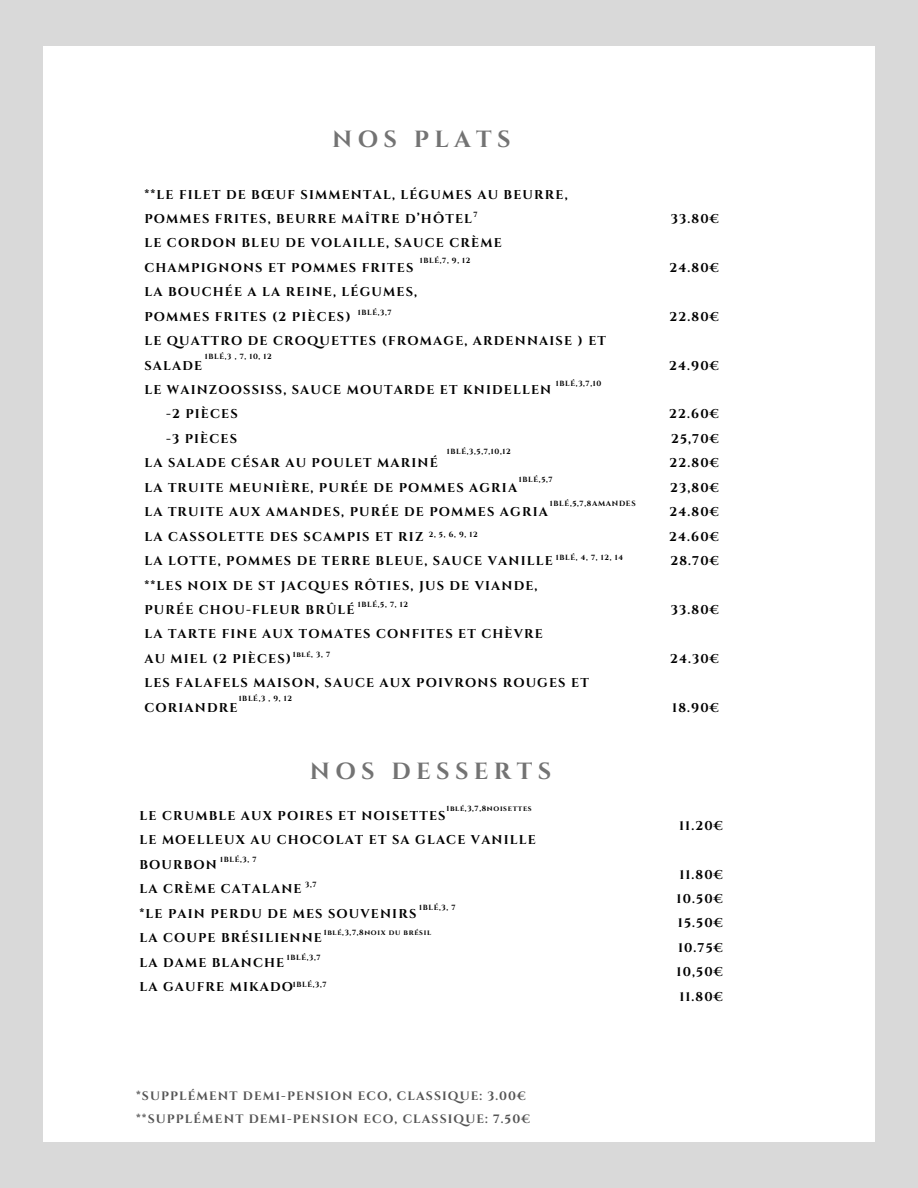
<style>
.page{position:relative;width:918px;height:1188px;background:#d9d9d9}
.page>*{position:absolute;margin:0;border:0;box-sizing:border-box;transform-origin:0 0}
.t1{font:700 23.4px "Cinzel";letter-spacing:.23em;color:#737373}
.t2{font:700 12.75px/24.5px "Cinzel";letter-spacing:.09em;color:#000;text-align:justify}
.t3{font:700 12.15px/23.2px "Cinzel";letter-spacing:.09em;color:#545454}
.t4{font:700 7.5px "Cinzel";letter-spacing:.09em;color:#000}
</style>
<div class="page">
<div style="left:43px;top:46px;width:832px;height:1096px;background:#fff"></div>
<p class="t1" style="left:332px;top:125px;width:180px">NOS PLATS</p>
<h1 class="t2" style="left:144px;top:183px;width:425px">**LE FILET DE BŒUF SIMMENTAL, LÉGUMES AU BEURRE,</h1>
<h1 class="t2" style="left:144px;top:207px;width:329px">POMMES FRITES, BEURRE MAÎTRE D’HÔTEL</h1>
<h1 class="t2" style="left:144px;top:231px;width:359px">LE CORDON BLEU DE VOLAILLE, SAUCE CRÈME</h1>
<h1 class="t2" style="left:144px;top:256px;width:271px">CHAMPIGNONS ET POMMES FRITES</h1>
<h1 class="t2" style="left:144px;top:280px;width:274px">LA BOUCHÉE A LA REINE, LÉGUMES,</h1>
<h1 class="t2" style="left:144px;top:305px;width:208px">POMMES FRITES (2 PIÈCES)</h1>
<h1 class="t2" style="left:144px;top:329px;width:463px">LE QUATTRO DE CROQUETTES (FROMAGE, ARDENNAISE ) ET</h1>
<h1 class="t2" style="left:144px;top:354px;width:59px">SALADE</h1>
<h1 class="t2" style="left:144px;top:378px;width:408px">LE WAINZOOSSISS, SAUCE MOUTARDE ET KNIDELLEN</h1>
<h1 class="t2" style="left:166px;top:402px;width:73px">-2 PIÈCES</h1>
<h1 class="t2" style="left:166px;top:427px;width:73px">-3 PIÈCES</h1>
<h1 class="t2" style="left:144px;top:451px;width:295px">LA SALADE CÉSAR AU POULET MARINÉ</h1>
<h1 class="t2" style="left:144px;top:476px;width:374px">LA TRUITE MEUNIÈRE, PURÉE DE POMMES AGRIA</h1>
<h1 class="t2" style="left:144px;top:500px;width:405px">LA TRUITE AUX AMANDES, PURÉE DE POMMES AGRIA</h1>
<h1 class="t2" style="left:144px;top:525px;width:281px">LA CASSOLETTE DES SCAMPIS ET RIZ</h1>
<h1 class="t2" style="left:144px;top:549px;width:410px">LA LOTTE, POMMES DE TERRE BLEUE, SAUCE VANILLE</h1>
<h1 class="t2" style="left:144px;top:574px;width:395px">**LES NOIX DE ST JACQUES RÔTIES, JUS DE VIANDE,</h1>
<h1 class="t2" style="left:144px;top:598px;width:212px">PURÉE CHOU-FLEUR BRÛLÉ</h1>
<h1 class="t2" style="left:144px;top:622px;width:400px">LA TARTE FINE AUX TOMATES CONFITES ET CHÈVRE</h1>
<h1 class="t2" style="left:144px;top:647px;width:148px">AU MIEL (2 PIÈCES)</h1>
<h1 class="t2" style="left:144px;top:671px;width:446px">LES FALAFELS MAISON, SAUCE AUX POIVRONS ROUGES ET</h1>
<h1 class="t2" style="left:144px;top:696px;width:95px">CORIANDRE</h1>
<h2 class="t4" style="left:474px;top:209px;width:6px">7</h2>
<h3 class="t4" style="left:420px;top:255px;width:52px">1BLÉ,7, 9, 12</h3>
<p class="t4" style="left:358px;top:308px;width:35px">1BLÉ,3,7</p>
<h3 class="t4" style="left:205px;top:352px;width:68px">1BLÉ,3 , 7, 10, 12</h3>
<h3 class="t4" style="left:556px;top:379px;width:47px">1BLÉ,3,7,10</h3>
<p class="t4" style="left:447px;top:447px;width:65px">1BLÉ,3,5,7,10,12</p>
<h1 class="t4" style="left:519px;top:475px;width:35px">1BLÉ,5,7</h1>
<p class="t4" style="left:550px;top:499px;width:87px">1BLÉ,5,7,8AMANDES</p>
<h3 class="t4" style="left:429px;top:530px;width:50px">2, 5, 6, 9, 12</h3>
<h2 class="t4" style="left:556px;top:553px;width:69px">1BLÉ, 4, 7, 12, 14</h2>
<h2 class="t4" style="left:358px;top:599px;width:52px">1BLÉ,5, 7, 12</h2>
<h2 class="t4" style="left:293px;top:649px;width:39px">1blé, 3, 7</h2>
<h2 class="t4" style="left:239px;top:693px;width:55px">1BLÉ,3 , 9, 12</h2>
<p class="t2" style="left:671px;top:207px;width:49px">33.80€</p>
<h3 class="t2" style="left:670px;top:256px;width:51px">24.80€</h3>
<h3 class="t2" style="left:670px;top:305px;width:51px">22.80€</h3>
<h3 class="t2" style="left:669px;top:354px;width:51px">24.90€</h3>
<h3 class="t2" style="left:669px;top:402px;width:51px">22.60€ 25,70€ 22.80€ 23,80€ 24.80€ 24.60€ 28.70€</h3>
<h3 class="t2" style="left:671px;top:598px;width:49px">33.80€</h3>
<h3 class="t2" style="left:670px;top:647px;width:50px">24.30€</h3>
<h3 class="t2" style="left:672px;top:696px;width:48px">18.90€</h3>
<h3 class="t1" style="left:310px;top:756px;width:243px">NOS DESSERTS</h3>
<p class="t2" style="left:139px;top:804px;width:398px;text-align:left">LE CRUMBLE AUX POIRES ET NOISETTES<br>LE MOELLEUX AU CHOCOLAT ET SA GLACE VANILLE<br>BOURBON<br>LA CRÈME CATALANE<br>*LE PAIN PERDU DE MES SOUVENIRS<br>LA COUPE BRÉSILIENNE<br>LA DAME BLANCHE<br>LA GAUFRE MIKADO</p>
<h3 class="t2" style="left:679px;top:814px;width:45px">11.20€</h3>
<h2 class="t4" style="left:446px;top:804px;width:87px">1blé,3,7,8noisettes</h2>
<p class="t4" style="left:220px;top:855px;width:38px">1BLÉ,3, 7</p>
<h3 class="t2" style="left:677px;top:863px;width:48px">11.80€ 10.50€ 15.50€ 10.75€ 10,50€ 11.80€</h3>
<h2 class="t4" style="left:305px;top:879px;width:13px">3,7</h2>
<h2 class="t4" style="left:419px;top:902px;width:38px">1BLÉ,3, 7</h2>
<h2 class="t4" style="left:324px;top:928px;width:109px">1blé,3,7,8noix du brésil</h2>
<p class="t4" style="left:287px;top:953px;width:35px">1BLÉ,3,7</p>
<h3 class="t4" style="left:293px;top:980px;width:35px">1BLÉ,3,7</h3>
<h2 class="t3" style="left:136px;top:1084px;width:396px">*SUPPLÉMENT DEM1-PENSION ECO, CLASSIQUE: 3.00€ **SUPPLÉMENT DEMI-PENSION ECO, CLASSIQUE: 7.50€</h2>
</div>
